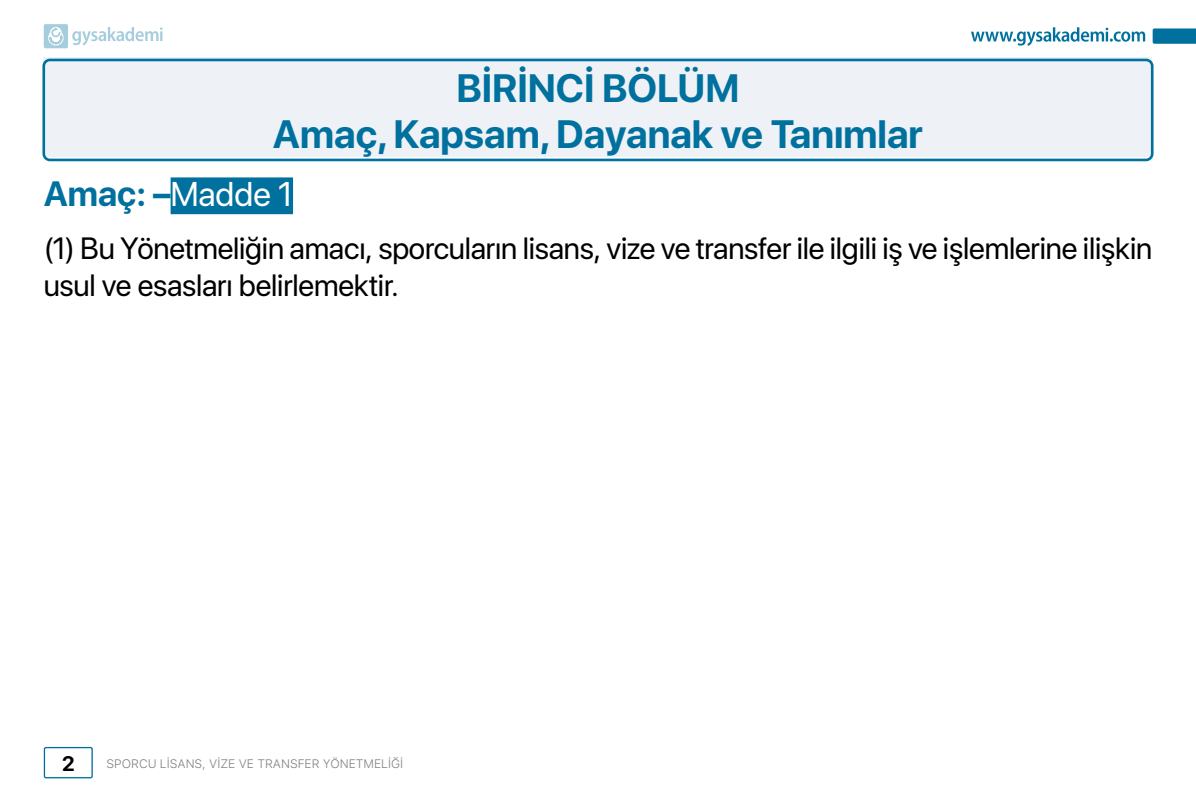
<style>
.page{position:relative;width:1196px;height:794px;background:#fff}
.page>*{position:absolute;margin:0;border:0;box-sizing:border-box;transform-origin:0 0}
.t1{font:700 39.38px/45.5px "SF Pro Display";color:#00719e;text-align:center}
.t2{font:700 35px "SF Pro Display";color:#00719e}
.t3{font:30.62px/37.6px "SF Pro Display";letter-spacing:-.005em;color:#000}
.t4{font:700 20.82px "SF Pro Display";color:#000}
.t5{font:300 12.25px "SF Pro Text";color:#808080}
.s1{font-weight:400;font-size:34.12px;color:#fff}
</style>
<div class="page">
<div style="left:44px;top:57px;width:1108px;height:100px;background:#eef1f5"></div>
<div style="left:42px;top:59px;width:1111px;height:102px;border:3px solid #00719e;border-radius:6px"></div>
<div style="left:170px;top:177px;width:123px;height:37px;background:#00719e"></div>
<div style="left:44px;top:747px;width:49px;height:31px;border:1px solid #00719e;border-radius:2px"></div>
<svg style="left:971px;top:27px;width:173px;height:19px"></svg>
<svg style="left:1152px;top:28px;width:43px;height:16px"></svg>
<svg style="left:44px;top:24px;width:119px;height:24px"></svg>
<p class="t1" style="left:273px;top:66px;width:651px">BİRİNCİ BÖLÜM<br>Amaç, Kapsam, Dayanak ve Tanımlar</p>
<p class="t2" style="left:44px;top:174px;width:251px">Amaç: –<span class="s1">Madde 1</span></p>
<p class="t3" style="left:44px;top:229px;width:1109px">(1) Bu Yönetmeliğin amacı, sporcuların lisans, vize ve transfer ile ilgili iş ve işlemlerine ilişkin usul ve esasları belirlemektir.</p>
<p class="t4" style="left:62px;top:751px;width:14px">2</p>
<p class="t5" style="left:106px;top:755px;width:298px">SPORCU LİSANS, VİZE VE TRANSFER YÖNETMELİĞİ</p>
</div>
